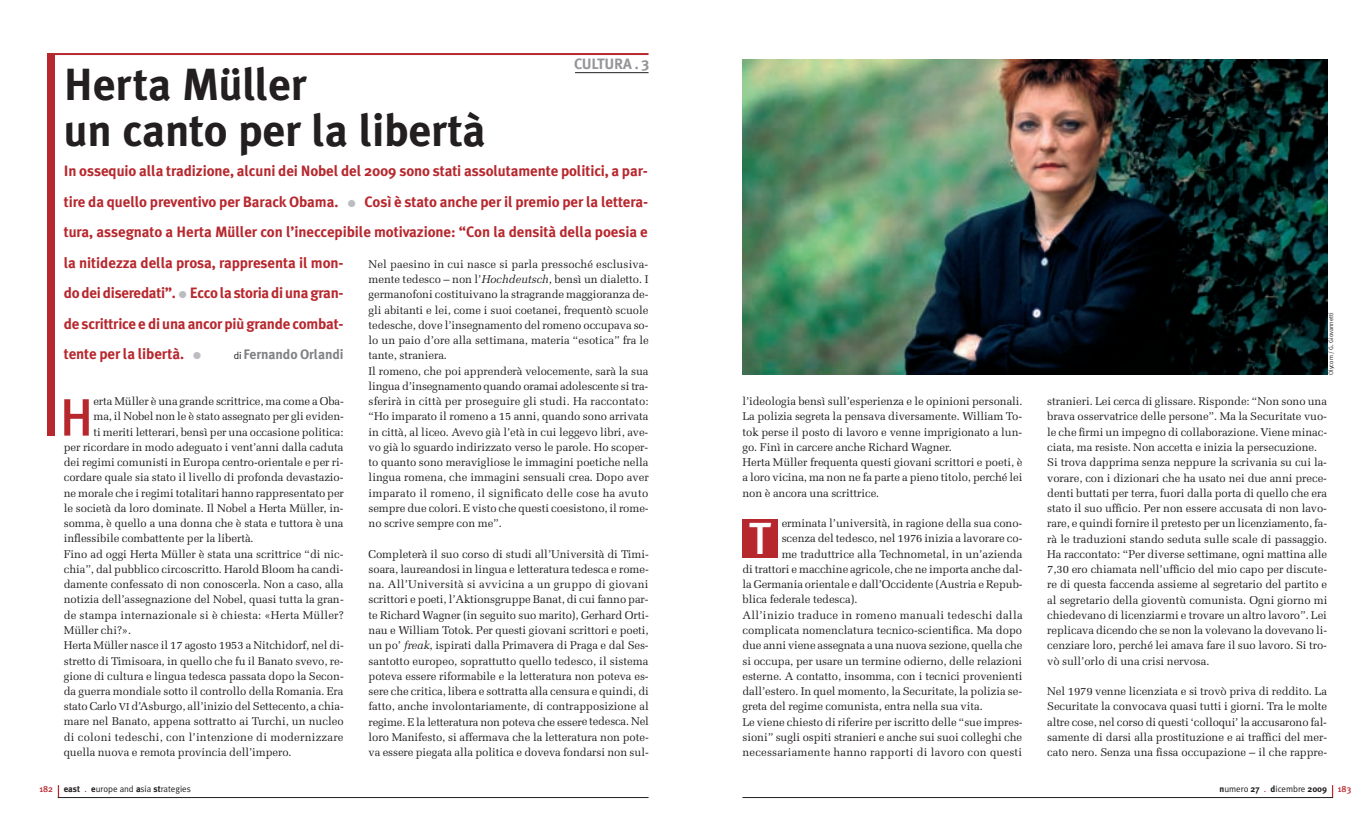
<style>
.page{position:relative;width:1368px;height:833px;background:#fff}
.page>*{position:absolute;margin:0;border:0;box-sizing:border-box;transform-origin:0 0}
.t1{font:500 52.5px "Meta Plus";color:#b7282e}
.t2{font:700 45px/45.8px "Meta Plus";letter-spacing:-.005em;color:#231f20}
.t3{font:500 45px "Meta Plus";color:#fff}
.t4{font:700 15px/30.5px "Meta Plus";letter-spacing:-.005em;color:#b7282e;text-align:justify}
.t5{font:700 15px "Meta Plus";letter-spacing:-.02em;color:#939598}
.t6{font:700 13.75px "Meta Plus";letter-spacing:-.005em;color:#808285}
.t7{font:11.25px/15.2px "Melior";letter-spacing:-.005em;color:#231f20}
.t8{font:11.25px "Melior";letter-spacing:.02em;color:#231f20}
.t9{font:11.25px "Melior";letter-spacing:.015em;color:#231f20}
.t10{font:11.25px "Melior";letter-spacing:.025em;color:#231f20}
.t11{font:9px "Meta Plus Normal";letter-spacing:-.005em;color:#231f20}
.t12{font:6.25px "Meta Plus Normal";color:#231f20}
.s1{color:#bcbdc0}
.s2{font-family:"Meta Plus Normal";font-weight:400;font-size:10px;color:#231f20}
.s3{font-size:10px}
.s4{font-family:"Meta Plus";font-weight:500;color:#b7282e}
.s5{font-family:"Meta Plus";font-weight:700}
.s6{color:#b7282e}
.s7{font-style:italic}
</style>
<div class="page">
<svg style="left:1332px;top:785px;width:1px;height:12px"></svg>
<hr style="left:742px;top:797px;width:591px;height:1px;background:#231f20">
<svg style="left:58px;top:785px;width:1px;height:12px"></svg>
<hr style="left:48px;top:53px;width:600px;height:2px;background:#b7282e">
<div style="left:48px;top:53px;width:7px;height:382px;background:#b7282e"></div>
<hr style="left:58px;top:797px;width:590px;height:1px;background:#231f20">
<hr style="left:575px;top:72px;width:73px;height:1px;background:#231f20">
<div style="left:742px;top:518px;width:36px;height:39px;background:#b7282e"></div>
<img style="left:742px;top:59px;width:585px;height:315px">
<p class="t5" style="left:574px;top:55px;width:77px">CULTURA . 3</p>
<p class="t2" style="left:64px;top:62px;width:423px">Herta Müller<br>un canto per la libertà</p>
<p class="t4" style="left:64px;top:156px;width:586px">In ossequio alla tradizione, alcuni dei Nobel del 2009 sono stati assolutamente politici, a par&shy;tire da quello preventivo per Barack Obama. <span class="s1">●</span> Così è stato anche per il premio per la lettera&shy;tura, assegnato a Herta Müller con l’ineccepibile motivazione: “Con la densità della poesia e</p>
<p class="t4" style="left:64px;top:247px;width:281px">la nitidezza della prosa, rappresenta il mon&shy;do dei diseredati”. <span class="s1">●</span> Ecco la storia di una gran&shy;de scrittrice e di una ancor più grande combat&shy;tente per la libertà. <span class="s1">●</span></p>
<p class="t6" style="left:234px;top:346px;width:111px"><span class="s2">di</span> Fernando Orlandi</p>
<p class="t7" style="left:93px;top:393px;width:252px">erta Müller è una grande scrittrice, ma come a Oba-</p>
<p class="t7" style="left:93px;top:409px;width:252px">ma, il Nobel non le è stato assegnato per gli eviden-</p>
<p class="t7" style="left:93px;top:424px;width:252px">ti meriti letterari, bensì per una occasione politica:</p>
<p class="t7" style="left:64px;top:439px;width:281px">per ricordare in modo adeguato i vent’anni dalla caduta</p>
<p class="t7" style="left:64px;top:454px;width:281px">dei regimi comunisti in Europa centro-orientale e per ri-</p>
<p class="t7" style="left:64px;top:470px;width:281px">cordare quale sia stato il livello di profonda devastazio-</p>
<p class="t7" style="left:64px;top:485px;width:282px">ne morale che i regimi totalitari hanno rappresentato per</p>
<p class="t7" style="left:64px;top:500px;width:281px">le società da loro dominate. Il Nobel a Herta Müller, in-</p>
<p class="t7" style="left:64px;top:515px;width:281px">somma, è quello a una donna che è stata e tuttora è una</p>
<p class="t7" style="left:64px;top:531px;width:191px">inflessibile combattente per la libertà.</p>
<p class="t7" style="left:64px;top:546px;width:281px">Fino ad oggi Herta Müller è stata una scrittrice “di nic-</p>
<p class="t7" style="left:64px;top:561px;width:281px">chia”, dal pubblico circoscritto. Harold Bloom ha candi-</p>
<p class="t7" style="left:64px;top:577px;width:281px">damente confessato di non conoscerla. Non a caso, alla</p>
<p class="t7" style="left:64px;top:592px;width:281px">notizia dell’assegnazione del Nobel, quasi tutta la gran-</p>
<p class="t9" style="left:64px;top:608px;width:281px">de stampa internazionale si è chiesta: «Herta Müller?</p>
<p class="t7" style="left:64px;top:622px;width:69px">Müller chi?».</p>
<p class="t7" style="left:64px;top:638px;width:281px">Herta Müller nasce il 17 agosto 1953 a Nitchidorf, nel di-</p>
<p class="t7" style="left:64px;top:653px;width:281px">stretto di Timisoara, in quello che fu il Banato svevo, re-</p>
<p class="t7" style="left:64px;top:668px;width:281px">gione di cultura e lingua tedesca passata dopo la Secon-</p>
<p class="t7" style="left:64px;top:683px;width:281px">da guerra mondiale sotto il controllo della Romania. Era</p>
<p class="t7" style="left:64px;top:698px;width:281px">stato Carlo <span class="s3">VI</span> d’Asburgo, all’inizio del Settecento, a chia-</p>
<p class="t7" style="left:64px;top:714px;width:281px">mare nel Banato, appena sottratto ai Turchi, un nucleo</p>
<p class="t8" style="left:64px;top:730px;width:281px">di coloni tedeschi, con l’intenzione di modernizzare</p>
<p class="t7" style="left:64px;top:744px;width:229px">quella nuova e remota provincia dell’impero.</p>
<p class="t1" style="left:60px;top:387px;width:35px">H</p>
<p class="t11" style="left:39px;top:784px;width:153px"><span class="s4">182</span> <span class="s5">east</span> <span class="s6">.</span> <span class="s5">e</span>urope and <span class="s5">a</span>sia <span class="s5">st</span>rategies</p>
<p class="t7" style="left:369px;top:256px;width:282px">Nel paesino in cui nasce si parla pressoché esclusiva&shy;mente tedesco – non l’<span class="s7">Hochdeutsch</span>, bensì un dialetto. I germanofoni costituivano la stragrande maggioranza de&shy;gli abitanti e lei, come i suoi coetanei, frequentò scuole tedesche, dove l’insegnamento del romeno occupava so&shy;lo un paio d’ore alla settimana, materia “esotica” fra le tante, straniera.<br>Il romeno, che poi apprenderà velocemente, sarà la sua lingua d’insegnamento quando oramai adolescente si tra&shy;sferirà in città per proseguire gli studi. Ha raccontato: “Ho imparato il romeno a 15 anni, quando sono arrivata in città, al liceo. Avevo già l’età in cui leggevo libri, ave&shy;vo già lo sguardo indirizzato verso le parole. Ho scoper&shy;to quanto sono meravigliose le immagini poetiche nella lingua romena, che immagini sensuali crea. Dopo aver imparato il romeno, il significato delle cose ha avuto sempre due colori. E visto che questi coesistono, il rome&shy;no scrive sempre con me”.</p>
<p class="t7" style="left:368px;top:546px;width:282px;text-align:justify">Completerà il suo corso di studi all’Università di Timi&shy;soara, laureandosi in lingua e letteratura tedesca e rome&shy;na. All’Università si avvicina a un gruppo di giovani scrittori e poeti, l’Aktionsgruppe Banat, di cui fanno par&shy;te Richard Wagner (in seguito suo marito), Gerhard Orti&shy;nau e William Totok. Per questi giovani scrittori e poeti, un po’ <span class="s7">freak</span>, ispirati dalla Primavera di Praga e dal Ses&shy;santotto europeo, soprattutto quello tedesco, il sistema poteva essere riformabile e la letteratura non poteva es&shy;sere che critica, libera e sottratta alla censura e quindi, di fatto, anche involontariamente, di contrapposizione al regime. E la letteratura non poteva che essere tedesca. Nel loro Manifesto, si affermava che la letteratura non pote&shy;va essere piegata alla politica e doveva fondarsi non sul-</p>
<p class="t7" style="left:742px;top:393px;width:282px">l’ideologia bensì sull’esperienza e le opinioni personali.<br>La polizia segreta la pensava diversamente. William To&shy;tok perse il posto di lavoro e venne imprigionato a lun&shy;go. Finì in carcere anche Richard Wagner.<br>Herta Müller frequenta questi giovani scrittori e poeti, è a loro vicina, ma non ne fa parte a pieno titolo, perché lei non è ancora una scrittrice.</p>
<p class="t7" style="left:782px;top:515px;width:242px">erminata l’università, in ragione della sua cono-</p>
<p class="t7" style="left:782px;top:531px;width:242px">scenza del tedesco, nel 1976 inizia a lavorare co-</p>
<p class="t7" style="left:782px;top:546px;width:242px">me traduttrice alla Technometal, in un’azienda</p>
<p class="t7" style="left:742px;top:561px;width:281px">di trattori e macchine agricole, che ne importa anche dal-</p>
<p class="t7" style="left:742px;top:576px;width:281px">la Germania orientale e dall’Occidente (Austria e Repub-</p>
<p class="t7" style="left:742px;top:592px;width:116px">blica federale tedesca).</p>
<p class="t10" style="left:742px;top:608px;width:282px">All’inizio traduce in romeno manuali tedeschi dalla</p>
<p class="t7" style="left:742px;top:622px;width:281px">complicata nomenclatura tecnico-scientifica. Ma dopo</p>
<p class="t7" style="left:742px;top:638px;width:281px">due anni viene assegnata a una nuova sezione, quella che</p>
<p class="t7" style="left:742px;top:653px;width:281px">si occupa, per usare un termine odierno, delle relazioni</p>
<p class="t7" style="left:742px;top:668px;width:281px">esterne. A contatto, insomma, con i tecnici provenienti</p>
<p class="t7" style="left:742px;top:683px;width:281px">dall’estero. In quel momento, la Securitate, la polizia se-</p>
<p class="t7" style="left:742px;top:699px;width:242px">greta del regime comunista, entra nella sua vita.</p>
<p class="t7" style="left:742px;top:714px;width:282px">Le viene chiesto di riferire per iscritto delle “sue impres-</p>
<p class="t7" style="left:742px;top:729px;width:281px">sioni” sugli ospiti stranieri e anche sui suoi colleghi che</p>
<p class="t8" style="left:742px;top:745px;width:281px">necessariamente hanno rapporti di lavoro con questi</p>
<p class="t3" style="left:749px;top:512px;width:24px">T</p>
<p class="t12" style="left:1327px;top:375px;width:64px;rotate:-90deg">Olycom / G. Giovannetti</p>
<p class="t7" style="left:1047px;top:394px;width:282px">stranieri. Lei cerca di glissare. Risponde: “Non sono una brava osservatrice delle persone”. Ma la Securitate vuo&shy;le che firmi un impegno di collaborazione. Viene minac&shy;ciata, ma resiste. Non accetta e inizia la persecuzione.<br>Si trova dapprima senza neppure la scrivania su cui la&shy;vorare, con i dizionari che ha usato nei due anni prece&shy;denti buttati per terra, fuori dalla porta di quello che era stato il suo ufficio. Per non essere accusata di non lavo&shy;rare, e quindi fornire il pretesto per un licenziamento, fa&shy;rà le traduzioni stando seduta sulle scale di passaggio.<br>Ha raccontato: “Per diverse settimane, ogni mattina alle 7,30 ero chiamata nell’ufficio del mio capo per discute&shy;re di questa faccenda assieme al segretario del partito e al segretario della gioventù comunista. Ogni giorno mi chiedevano di licenziarmi e trovare un altro lavoro”. Lei replicava dicendo che se non la volevano la dovevano li&shy;cenziare loro, perché lei amava fare il suo lavoro. Si tro&shy;vò sull’orlo di una crisi nervosa.</p>
<p class="t7" style="left:1047px;top:683px;width:281px;text-align:justify">Nel 1979 venne licenziata e si trovò priva di reddito. La Securitate la convocava quasi tutti i giorni. Tra le molte altre cose, nel corso di questi ‘colloqui’ la accusarono fal&shy;samente di darsi alla prostituzione e ai traffici del mer&shy;cato nero. Senza una fissa occupazione – il che rappre-</p>
<p class="t11" style="left:1219px;top:784px;width:133px"><span class="s5">n</span>umero <span class="s5">27</span> <span class="s6">.</span> <span class="s5">d</span>icembre <span class="s5">2009</span> <span class="s4">183</span></p>
</div>
